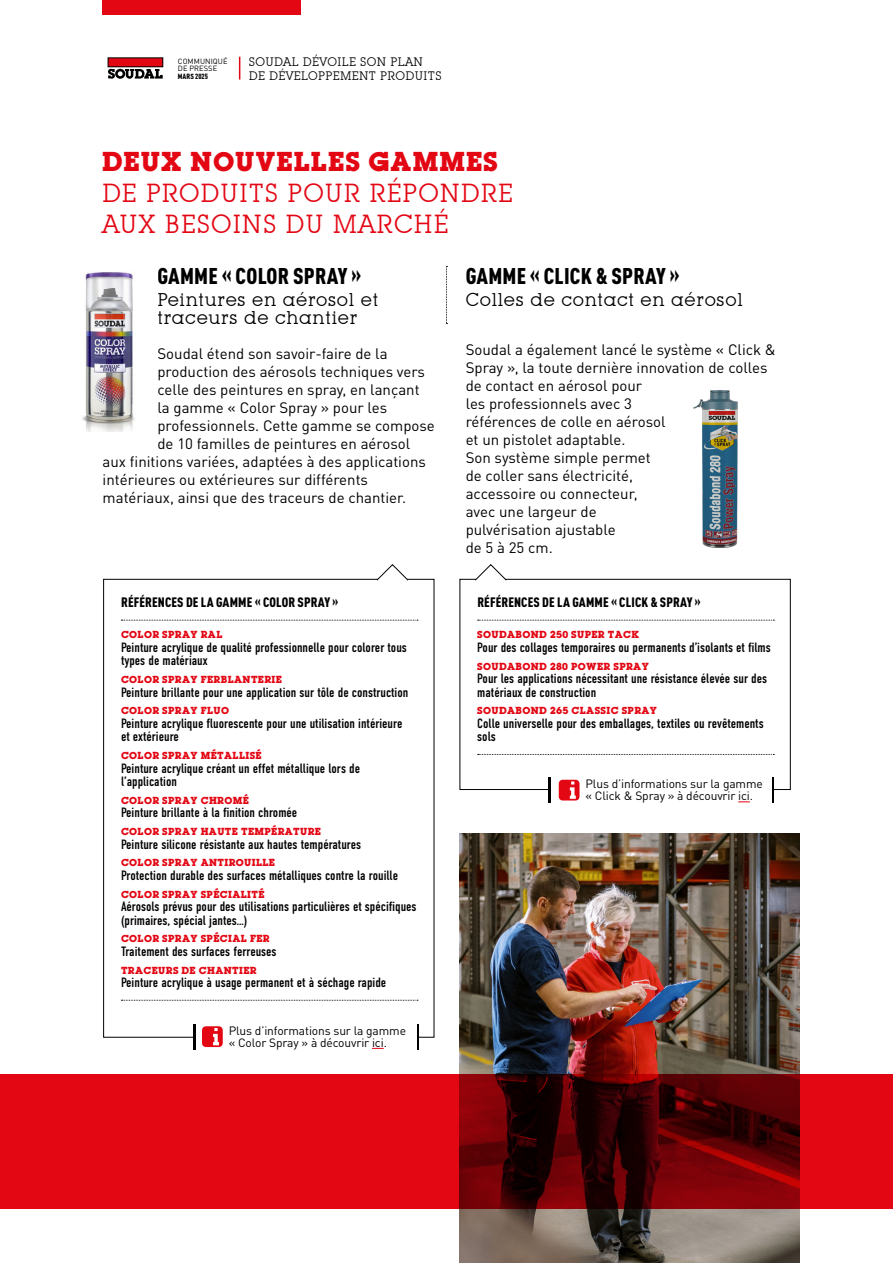
<style>
.page{position:relative;width:893px;height:1263px;background:#fff}
.page>*{position:absolute;margin:0;border:0;box-sizing:border-box;transform-origin:0 0}
.t1{font:25.5px/30.6px "Lubalin Graph IT Cby BT";letter-spacing:.04em;color:#e30613}
.t2{font:700 24px "Lubalin";letter-spacing:.04em;color:#e30613}
.t3{font:900 condensed 22.5px "DIN Pro";letter-spacing:.01em;color:#000}
.t4{font:18px/18px "Lubalin Graph IT Cby BT";letter-spacing:.04em;color:#000}
.t5{font:15px/18px "DIN Pro";color:#000}
.t6{font:13.5px/13.5px "DIN Condensed";color:#000}
.t7{font:900 condensed 13.5px "DIN Pro";letter-spacing:.01em;color:#000}
.t8{font:12px/12px "DIN Pro";letter-spacing:-.01em;color:#000}
.t9{font:12px/14.4px "Lubalin Graph IT Cby BT";letter-spacing:.03em;color:#000}
.t10{font:700 9px "Lubalin";letter-spacing:.04em;color:#e30613}
.t11{font:7.5px/7.5px "DIN Pro";letter-spacing:.01em;color:#000}
.t12{font:900 condensed 7.5px "DIN Pro";letter-spacing:.005em;color:#000}
</style>
<div class="page">
<img style="left:459px;top:833px;width:340px;height:430px">
<svg style="left:107px;top:57px;width:57px;height:12px"></svg>
<div style="left:108px;top:58px;width:55px;height:9px;background:#e30613"></div>
<svg style="left:108px;top:69px;width:55px;height:10px"></svg>
<svg style="left:239px;top:57px;width:1px;height:23px"></svg>
<div style="left:102px;top:0;width:199px;height:15px;background:#e30613"></div>
<img style="left:693px;top:391px;width:45px;height:157px">
<img style="left:82px;top:271px;width:53px;height:161px">
<svg style="left:121px;top:620px;width:297px;height:1px"></svg>
<svg style="left:121px;top:1000px;width:297px;height:1px"></svg>
<svg style="left:478px;top:620px;width:296px;height:1px"></svg>
<svg style="left:478px;top:754px;width:296px;height:1px"></svg>
<div style="left:459px;top:579px;width:332px;height:211px;border:1px solid #000"></div>
<svg style="left:446px;top:266px;width:1px;height:58px"></svg>
<svg style="left:376px;top:564px;width:33px;height:17px"></svg>
<svg style="left:474px;top:564px;width:33px;height:17px"></svg>
<div style="left:551px;top:776px;width:221px;height:27px;background:#fff"></div>
<svg style="left:193px;top:1024px;width:226px;height:25px"></svg>
<div style="left:196px;top:1023px;width:220px;height:27px;background:#fff"></div>
<svg style="left:738px;top:801px;width:12px;height:1px"></svg>
<div style="left:559px;top:780px;width:20px;height:20px;background:#e30613;border-radius:4px"></div>
<svg style="left:570px;top:781px;width:6px;height:18px"></svg>
<svg style="left:372px;top:1048px;width:12px;height:1px"></svg>
<div style="left:202px;top:1026px;width:21px;height:21px;background:#e30613;border-radius:4px"></div>
<svg style="left:213px;top:1028px;width:6px;height:17px"></svg>
<svg style="left:0;top:1075px;width:893px;height:134px;background:#ab040d"></svg>
<p class="t11" style="left:178px;top:57px;width:51px">COMMUNIQUÉ<br>DE PRESSE</p>
<p class="t12" style="left:178px;top:70px;width:32px">MARS 2025</p>
<p class="t9" style="left:249px;top:54px;width:194px">SOUDAL DÉVOILE SON PLAN<br>DE DÉVELOPPEMENT PRODUITS</p>
<h2 class="t2" style="left:102px;top:145px;width:397px">DEUX NOUVELLES GAMMES</h2>
<h1 class="t1" style="left:102px;top:177px;width:412px">DE PRODUITS POUR RÉPONDRE<br>AUX BESOINS DU MARCHÉ</h1>
<h3 class="t3" style="left:158px;top:259px;width:205px">GAMME « COLOR SPRAY »</h3>
<h3 class="t4" style="left:157px;top:290px;width:222px">Peintures en aérosol et traceurs de chantier</h3>
<p class="t5" style="left:157px;top:343px;width:232px">Soudal étend son savoir-faire de la</p>
<p class="t5" style="left:157px;top:361px;width:269px">production des aérosols techniques vers</p>
<p class="t5" style="left:157px;top:379px;width:264px">celle des peintures en spray, en lançant</p>
<p class="t5" style="left:157px;top:397px;width:231px">la gamme « Color Spray » pour les</p>
<p class="t5" style="left:157px;top:415px;width:279px">professionnels. Cette gamme se compose</p>
<p class="t5" style="left:157px;top:433px;width:254px">de 10 familles de peintures en aérosol</p>
<p class="t5" style="left:103px;top:451px;width:325px">aux finitions variées, adaptées à des applications</p>
<p class="t5" style="left:103px;top:469px;width:267px">intérieures ou extérieures sur différents</p>
<p class="t5" style="left:103px;top:487px;width:305px">matériaux, ainsi que des traceurs de chantier.</p>
<h3 class="t3" style="left:466px;top:259px;width:215px">GAMME « CLICK &amp; SPRAY »</h3>
<h3 class="t4" style="left:466px;top:290px;width:279px">Colles de contact en aérosol</h3>
<p class="t5" style="left:466px;top:339px;width:311px">Soudal a également lancé le système « Click &amp;<br>Spray », la toute dernière innovation de colles de contact en aérosol pour<br>les professionnels avec 3<br>références de colle en aérosol<br>et un pistolet adaptable.<br>Son système simple permet<br>de coller sans électricité,<br>accessoire ou connecteur,<br>avec une largeur de<br>pulvérisation ajustable<br>de 5 à 25 cm.</p>
<p class="t7" style="left:121px;top:592px;width:219px">RÉFÉRENCES DE LA GAMME « COLOR SPRAY »</p>
<p class="t10" style="left:121px;top:628px;width:103px">COLOR SPRAY RAL</p>
<p class="t6" style="left:121px;top:641px;width:287px">Peinture acrylique de qualité professionnelle pour colorer tous types de matériaux</p>
<p class="t10" style="left:121px;top:673px;width:162px">COLOR SPRAY FERBLANTERIE</p>
<p class="t6" style="left:121px;top:685px;width:289px">Peinture brillante pour une application sur tôle de construction</p>
<p class="t10" style="left:121px;top:704px;width:110px">COLOR SPRAY FLUO</p>
<p class="t6" style="left:121px;top:717px;width:283px">Peinture acrylique fluorescente pour une utilisation intérieure et extérieure</p>
<p class="t10" style="left:121px;top:749px;width:142px">COLOR SPRAY MÉTALLISÉ</p>
<p class="t6" style="left:121px;top:761px;width:241px">Peinture acrylique créant un effet métallique lors de l’application</p>
<p class="t10" style="left:121px;top:794px;width:129px">COLOR SPRAY CHROMÉ</p>
<p class="t6" style="left:121px;top:806px;width:178px">Peinture brillante à la finition chromée</p>
<p class="t10" style="left:121px;top:825px;width:202px">COLOR SPRAY HAUTE TEMPÉRATURE</p>
<p class="t6" style="left:121px;top:837px;width:242px">Peinture silicone résistante aux hautes températures</p>
<p class="t10" style="left:121px;top:856px;width:156px">COLOR SPRAY ANTIROUILLE</p>
<p class="t6" style="left:121px;top:869px;width:279px">Protection durable des surfaces métalliques contre la rouille</p>
<p class="t10" style="left:121px;top:887px;width:145px">COLOR SPRAY SPÉCIALITÉ</p>
<p class="t6" style="left:121px;top:900px;width:297px">Aérosols prévus pour des utilisations particulières et spécifiques (primaires, spécial jantes…)</p>
<p class="t10" style="left:121px;top:932px;width:150px">COLOR SPRAY SPÉCIAL FER</p>
<p class="t6" style="left:121px;top:945px;width:157px">Traitement des surfaces ferreuses</p>
<p class="t10" style="left:121px;top:963px;width:137px">TRACEURS DE CHANTIER</p>
<p class="t6" style="left:121px;top:976px;width:267px">Peinture acrylique à usage permanent et à séchage rapide</p>
<p class="t8" style="left:229px;top:1024px;width:179px">Plus d’informations sur la gamme « Color Spray » à découvrir ici.</p>
<p class="t7" style="left:477px;top:592px;width:225px">RÉFÉRENCES DE LA GAMME « CLICK &amp; SPRAY »</p>
<p class="t10" style="left:477px;top:628px;width:163px">SOUDABOND 250 SUPER TACK</p>
<p class="t6" style="left:477px;top:641px;width:295px">Pour des collages temporaires ou permanents d’isolants et films</p>
<p class="t10" style="left:477px;top:659px;width:173px">SOUDABOND 280 POWER SPRAY</p>
<p class="t6" style="left:477px;top:672px;width:291px">Pour les applications nécessitant une résistance élevée sur des matériaux de construction</p>
<p class="t10" style="left:477px;top:704px;width:181px">SOUDABOND 265 CLASSIC SPRAY</p>
<p class="t6" style="left:477px;top:717px;width:288px">Colle universelle pour des emballages, textiles ou revêtements sols</p>
<p class="t8" style="left:585px;top:777px;width:179px">Plus d’informations sur la gamme « Click &amp; Spray » à découvrir ici.</p>
</div>
